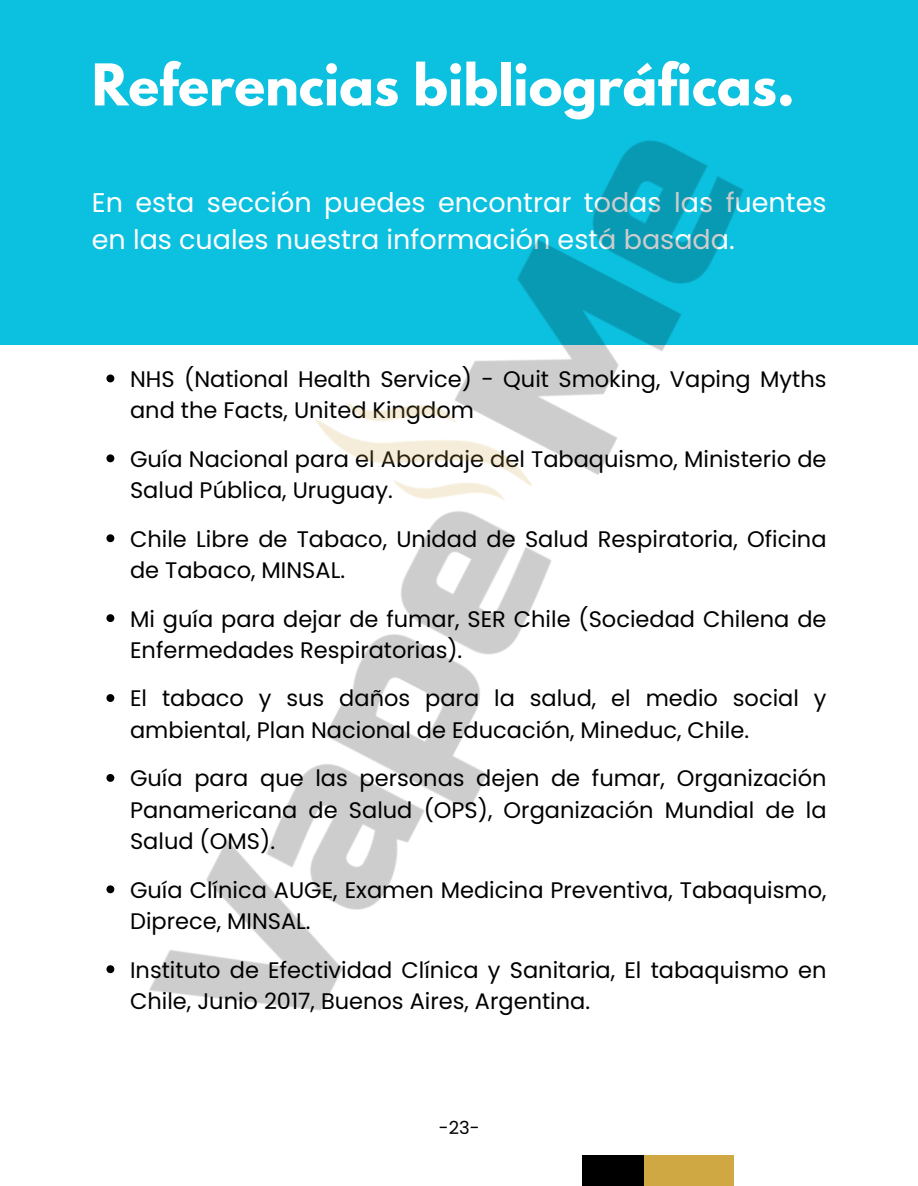
<style>
.page{position:relative;width:918px;height:1186px;background:#fff}
.page>*{position:absolute;margin:0;border:0;box-sizing:border-box;transform-origin:0 0}
.t1{font:700 51px "League Spartan";color:#fff}
.t2{font:27px/37.2px "Poppins";color:#fff}
.t3{font:22.5px/31.5px "Poppins";color:#000}
.t4{font:18px "Poppins";color:#000}
</style>
<div class="page">
<img style="left:0;top:0;width:918px;height:1186px">
<p class="t1" style="left:92px;top:60px;width:704px">Referencias bibliográficas.</p>
<h1 class="t2" style="left:92px;top:184px;width:736px">En esta sección puedes encontrar todas las fuentes en las cuales nuestra información está basada.</h1>
<p class="t3" style="left:130px;top:363px;width:698px">NHS (National Health Service) - Quit Smoking, Vaping Myths and the Facts, United Kingdom</p>
<p class="t3" style="left:130px;top:443px;width:698px">Guía Nacional para el Abordaje del Tabaquismo, Ministerio de<br>Salud Pública, Uruguay.</p>
<p class="t3" style="left:130px;top:523px;width:698px">Chile Libre de Tabaco, Unidad de Salud Respiratoria, Oficina de Tabaco, MINSAL.</p>
<p class="t3" style="left:130px;top:603px;width:698px">Mi guía para dejar de fumar, SER Chile (Sociedad Chilena de<br>Enfermedades Respiratorias).</p>
<p class="t3" style="left:130px;top:683px;width:698px">El tabaco y sus daños para la salud, el medio social y ambiental, Plan Nacional de Educación, Mineduc, Chile.</p>
<p class="t3" style="left:130px;top:763px;width:698px;text-align:justify">Guía para que las personas dejen de fumar, Organización Panamericana de Salud (OPS), Organización Mundial de la Salud (OMS).</p>
<p class="t3" style="left:130px;top:874px;width:698px">Guía Clínica AUGE, Examen Medicina Preventiva, Tabaquismo,<br>Diprece, MINSAL.</p>
<p class="t3" style="left:130px;top:954px;width:698px">Instituto de Efectividad Clínica y Sanitaria, El tabaquismo en<br>Chile, Junio 2017, Buenos Aires, Argentina.</p>
<h2 class="t4" style="left:439px;top:1115px;width:42px">-23-</h2>
</div>
